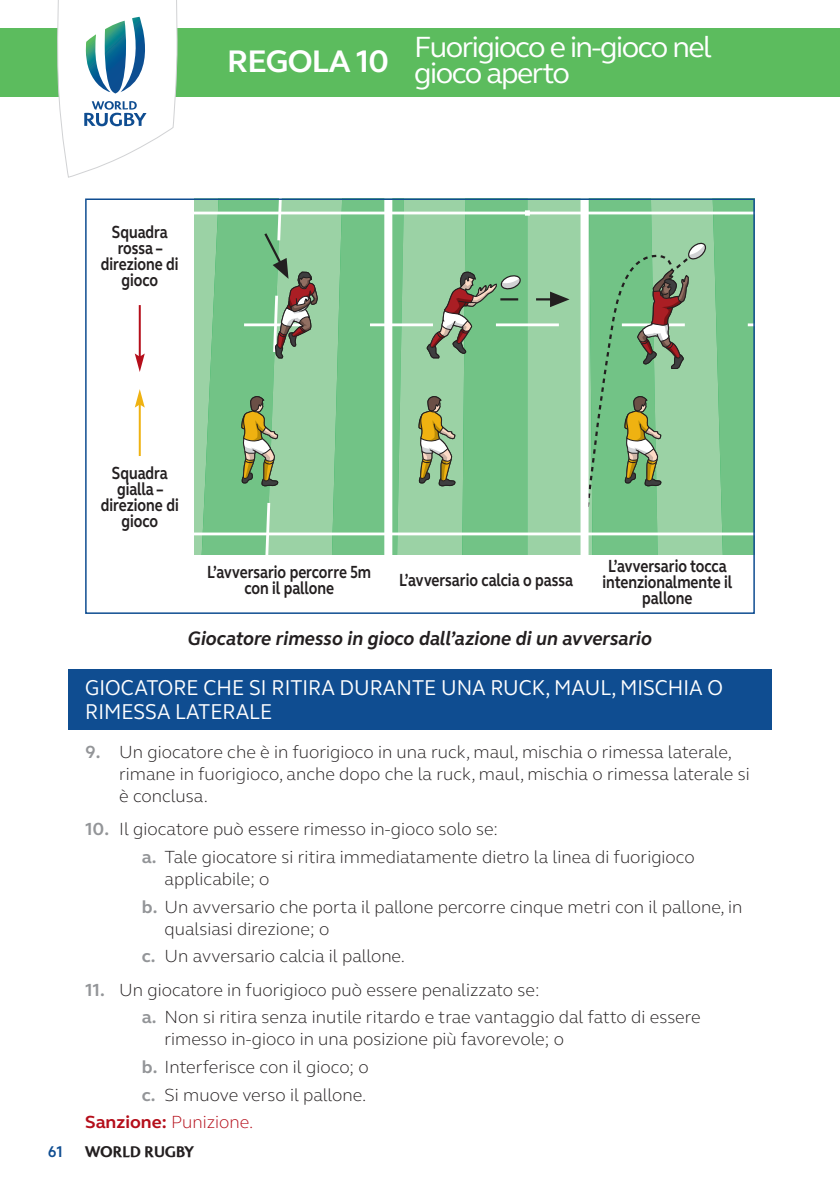
<style>
.page{position:relative;width:840px;height:1191px;background:#fff}
.page>*{position:absolute;margin:0;border:0;box-sizing:border-box;transform-origin:0 0}
.t1{font:700 32px "Webb Ellis Cup";letter-spacing:-.025em;color:#fff}
.t2{font:30px/26px "Webb Ellis Cup";letter-spacing:-.05em;color:#fff}
.t3{font:22px/24px "Webb Ellis Cup";color:#fff;scale:.92 1}
.t4{font:italic 700 20px "Webb Ellis Cup";color:#231f20;scale:.94 1}
.t5{font:300 18px/22px "Webb Ellis Cup";color:#231f20}
.t6{font:700 18px/16px "Webb Ellis Cup";color:#231f20;text-align:center;scale:.8 1}
.t7{font:300 18px "Webb Ellis Cup";color:#b50e1a}
.t8{font:700 16px "Colosseum";color:#231f20;scale:.94 1}
.t9{font:700 16px "Webb Ellis Cup";color:#0f4d91;scale:.94 1}
.s1{font-weight:700;color:#939598}
.s2{font-weight:700}
</style>
<div class="page">
<svg style="left:194px;top:201px;width:557px;height:353px;background:#87c491"></svg>
<div style="left:0;top:28px;width:839px;height:68px;background:#5cbc5e"></div>
<svg style="left:57px;top:0;width:120px;height:178px"></svg>
<div style="left:68px;top:670px;width:703px;height:60px;background:#0f4d91"></div>
<hr style="left:139px;top:404px;width:2px;height:52px;background:#efb211">
<svg style="left:135px;top:389px;width:10px;height:18px"></svg>
<hr style="left:139px;top:305px;width:2px;height:52px;background:#b50e1a">
<svg style="left:135px;top:353px;width:10px;height:19px"></svg>
<div style="left:384px;top:198px;width:8px;height:394px;background:#fff"></div>
<div style="left:580px;top:198px;width:8px;height:394px;background:#fff"></div>
<div style="left:85px;top:198px;width:669px;height:416px;border:2px solid #0f4d91"></div>
<p class="t1" style="left:227px;top:42px;width:164px">REGOLA 10</p>
<p class="t2" style="left:414px;top:34px;width:299px">Fuorigioco e in-gioco nel gioco aperto</p>
<p class="t6" style="left:101px;top:224px;width:99px">Squadra rossa – direzione di gioco</p>
<p class="t6" style="left:101px;top:465px;width:99px">Squadra gialla – direzione di gioco</p>
<p class="t6" style="left:207px;top:564px;width:206px">L’avversario percorre 5m con il pallone</p>
<p class="t6" style="left:399px;top:572px;width:219px">L’avversario calcia o passa</p>
<p class="t6" style="left:602px;top:558px;width:163px">L’avversario tocca intenzionalmente il pallone</p>
<p class="t4" style="left:188px;top:626px;width:495px">Giocatore rimesso in gioco dall’azione di un avversario</p>
<p class="t3" style="left:85px;top:675px;width:694px">GIOCATORE CHE SI RITIRA DURANTE UNA RUCK, MAUL, MISCHIA O<br>RIMESSA LATERALE</p>
<p class="t5" style="left:119px;top:741px;width:631px;text-indent:-34px"><span class="s1">9.</span> Un giocatore che è in fuorigioco in una ruck, maul, mischia o rimessa laterale, rimane in fuorigioco, anche dopo che la ruck, maul, mischia o rimessa laterale si è conclusa.</p>
<p class="t5" style="left:85px;top:818px;width:414px"><span class="s1">10.</span> Il giocatore può essere rimesso in-gioco solo se:</p>
<p class="t5" style="left:164px;top:846px;width:531px;text-indent:-23px"><span class="s1">a.</span> Tale giocatore si ritira immediatamente dietro la linea di fuorigioco applicabile; o</p>
<p class="t5" style="left:164px;top:895px;width:579px;text-indent:-23px"><span class="s1">b.</span> Un avversario che porta il pallone percorre cinque metri con il pallone, in qualsiasi direzione; o</p>
<p class="t5" style="left:142px;top:945px;width:264px"><span class="s1">c.</span> Un avversario calcia il pallone.</p>
<p class="t5" style="left:85px;top:978px;width:455px"><span class="s1">11.</span> Un giocatore in fuorigioco può essere penalizzato se:</p>
<p class="t5" style="left:164px;top:1006px;width:537px;text-indent:-23px"><span class="s1">a.</span> Non si ritira senza inutile ritardo e trae vantaggio dal fatto di essere rimesso in-gioco in una posizione più favorevole; o</p>
<p class="t5" style="left:142px;top:1056px;width:228px"><span class="s1">b.</span> Interferisce con il gioco; o</p>
<p class="t5" style="left:142px;top:1083px;width:226px"><span class="s1">c.</span> Si muove verso il pallone.</p>
<p class="t7" style="left:85px;top:1111px;width:170px"><span class="s2">Sanzione:</span> Punizione.</p>
<p class="t9" style="left:48px;top:1142px;width:17px">61</p>
<p class="t8" style="left:85px;top:1142px;width:117px">WORLD RUGBY</p>
</div>
